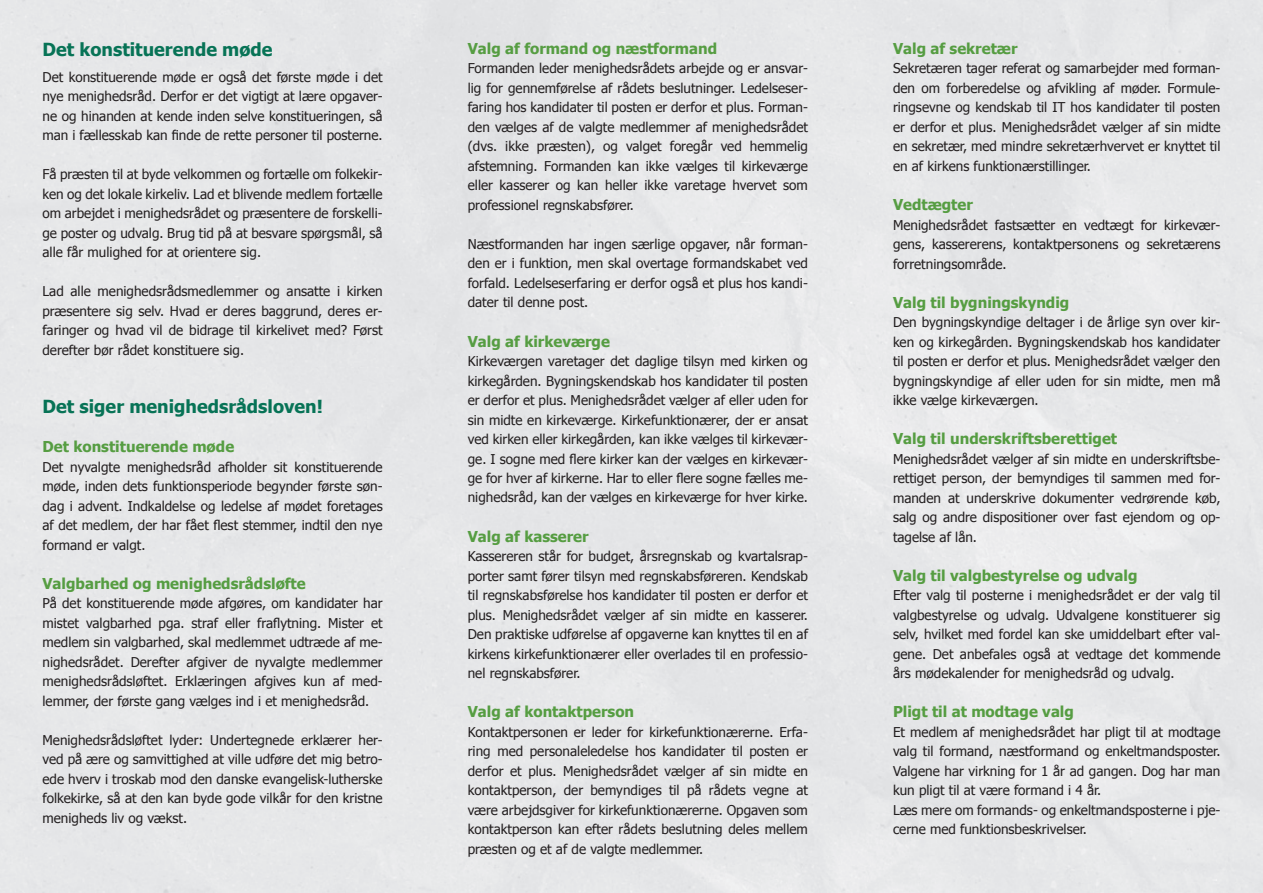
<style>
.page{position:relative;width:1263px;height:893px;background:#fff}
.page>*{position:absolute;margin:0;border:0;box-sizing:border-box;transform-origin:0 0}
.t1{font:700 18px "Tahoma";color:#077356}
.t2{font:700 15px "Tahoma";color:#569d42}
.t3{font:13.5px/19.5px "Tahoma";color:#231f20;text-align:justify}
</style>
<div class="page">
<h1 class="t1" style="left:43px;top:37px;width:232px">Det konstituerende møde</h1>
<p class="t3" style="left:43px;top:67px;width:342px">Det konstituerende møde er også det første møde i det nye menighedsråd. Derfor er det vigtigt at lære opgaver&shy;ne og hinanden at kende inden selve konstitueringen, så man i fællesskab kan finde de rette personer til posterne.</p>
<p class="t3" style="left:43px;top:164px;width:342px">Få præsten til at byde velkommen og fortælle om folkekir&shy;ken og det lokale kirkeliv. Lad et blivende medlem fortælle om arbejdet i menighedsrådet og præsentere de forskelli&shy;ge poster og udvalg. Brug tid på at besvare spørgsmål, så alle får mulighed for at orientere sig.</p>
<p class="t3" style="left:43px;top:281px;width:342px">Lad alle menighedsrådsmedlemmer og ansatte i kirken præsentere sig selv. Hvad er deres baggrund, deres er&shy;faringer og hvad vil de bidrage til kirkelivet med? Først derefter bør rådet konstituere sig.</p>
<h1 class="t1" style="left:43px;top:394px;width:282px">Det siger menighedsrådsloven!</h1>
<p class="t2" style="left:43px;top:436px;width:193px">Det konstituerende møde</p>
<p class="t3" style="left:43px;top:457px;width:342px">Det nyvalgte menighedsråd afholder sit konstituerende møde, inden dets funktionsperiode begynder første søn&shy;dag i advent. Indkaldelse og ledelse af mødet foretages af det medlem, der har fået flest stemmer, indtil den nye formand er valgt.</p>
<p class="t2" style="left:43px;top:573px;width:265px">Valgbarhed og menighedsrådsløfte</p>
<p class="t3" style="left:43px;top:593px;width:342px">På det konstituerende møde afgøres, om kandidater har mistet valgbarhed pga. straf eller fraflytning. Mister et medlem sin valgbarhed, skal medlemmet udtræde af me&shy;nighedsrådet. Derefter afgiver de nyvalgte medlemmer menighedsrådsløftet. Erklæringen afgives kun af med&shy;lemmer, der første gang vælges ind i et menighedsråd.</p>
<p class="t3" style="left:43px;top:729px;width:342px">Menighedsrådsløftet lyder: Undertegnede erklærer her&shy;ved på ære og samvittighed at ville udføre det mig betro&shy;ede hverv i troskab mod den danske evangelisk-lutherske folkekirke, så at den kan byde gode vilkår for den kristne menigheds liv og vækst.</p>
<p class="t2" style="left:468px;top:38px;width:251px">Valg af formand og næstformand</p>
<p class="t3" style="left:468px;top:58px;width:342px">Formanden leder menighedsrådets arbejde og er ansvar&shy;lig for gennemførelse af rådets beslutninger. Ledelseser&shy;faring hos kandidater til posten er derfor et plus. Forman&shy;den vælges af de valgte medlemmer af menighedsrådet (dvs. ikke præsten), og valget foregår ved hemmelig afstemning. Formanden kan ikke vælges til kirkeværge eller kasserer og kan heller ikke varetage hvervet som professionel regnskabsfører.</p>
<p class="t3" style="left:468px;top:234px;width:342px">Næstformanden har ingen særlige opgaver, når forman&shy;den er i funktion, men skal overtage formandskabet ved forfald. Ledelseserfaring er derfor også et plus hos kandi&shy;dater til denne post.</p>
<p class="t2" style="left:468px;top:331px;width:144px">Valg af kirkeværge</p>
<p class="t3" style="left:468px;top:351px;width:342px">Kirkeværgen varetager det daglige tilsyn med kirken og kirkegården. Bygningskendskab hos kandidater til posten er derfor et plus. Menighedsrådet vælger af eller uden for sin midte en kirkeværge. Kirkefunktionærer, der er ansat ved kirken eller kirkegården, kan ikke vælges til kirkevær&shy;ge. I sogne med flere kirker kan der vælges en kirkevær&shy;ge for hver af kirkerne. Har to eller flere sogne fælles me&shy;nighedsråd, kan der vælges en kirkeværge for hver kirke.</p>
<p class="t2" style="left:468px;top:526px;width:122px">Valg af kasserer</p>
<p class="t3" style="left:468px;top:546px;width:342px">Kassereren står for budget, årsregnskab og kvartalsrap&shy;porter samt fører tilsyn med regnskabsføreren. Kendskab til regnskabsførelse hos kandidater til posten er derfor et plus. Menighedsrådet vælger af sin midte en kasserer.<br>Den praktiske udførelse af opgaverne kan knyttes til en af kirkens kirkefunktionærer eller overlades til en professio&shy;nel regnskabsfører.</p>
<p class="t2" style="left:468px;top:701px;width:168px">Valg af kontaktperson</p>
<p class="t3" style="left:468px;top:721px;width:342px">Kontaktpersonen er leder for kirkefunktionærerne. Erfa&shy;ring med personaleledelse hos kandidater til posten er derfor et plus. Menighedsrådet vælger af sin midte en kontaktperson, der bemyndiges til på rådets vegne at være arbejdsgiver for kirkefunktionærerne. Opgaven som kontaktperson kan efter rådets beslutning deles mellem præsten og et af de valgte medlemmer.</p>
<p class="t2" style="left:893px;top:38px;width:126px">Valg af sekretær</p>
<p class="t3" style="left:893px;top:58px;width:329px">Sekretæren tager referat og samarbejder med forman&shy;den om forberedelse og afvikling af møder. Formule&shy;ringsevne og kendskab til IT hos kandidater til posten er derfor et plus. Menighedsrådet vælger af sin midte en sekretær, med mindre sekretærhvervet er knyttet til en af kirkens funktionærstillinger.</p>
<p class="t2" style="left:893px;top:194px;width:81px">Vedtægter</p>
<p class="t3" style="left:893px;top:214px;width:329px">Menighedsrådet fastsætter en vedtægt for kirkevær&shy;gens, kassererens, kontaktpersonens og sekretærens forretningsområde.</p>
<p class="t2" style="left:893px;top:292px;width:178px">Valg til bygningskyndig</p>
<p class="t3" style="left:893px;top:312px;width:329px">Den bygningskyndige deltager i de årlige syn over kir&shy;ken og kirkegården. Bygningskendskab hos kandidater til posten er derfor et plus. Menighedsrådet vælger den bygningskyndige af eller uden for sin midte, men må ikke vælge kirkeværgen.</p>
<p class="t2" style="left:893px;top:428px;width:226px">Valg til underskriftsberettiget</p>
<p class="t3" style="left:893px;top:448px;width:329px">Menighedsrådet vælger af sin midte en underskriftsbe&shy;rettiget person, der bemyndiges til sammen med for&shy;manden at underskrive dokumenter vedrørende køb, salg og andre dispositioner over fast ejendom og op&shy;tagelse af lån.</p>
<p class="t2" style="left:893px;top:565px;width:246px">Valg til valgbestyrelse og udvalg</p>
<p class="t3" style="left:893px;top:585px;width:329px">Efter valg til posterne i menighedsrådet er der valg til valgbestyrelse og udvalg. Udvalgene konstituerer sig selv, hvilket med fordel kan ske umiddelbart efter val&shy;gene. Det anbefales også at vedtage det kommende års mødekalender for menighedsråd og udvalg.</p>
<p class="t2" style="left:893px;top:701px;width:182px">Pligt til at modtage valg</p>
<p class="t3" style="left:893px;top:721px;width:329px;text-align:left">Et medlem af menighedsrådet har pligt til at modtage valg til formand, næstformand og enkeltmandsposter.<br>Valgene har virkning for 1 år ad gangen. Dog har man kun pligt til at være formand i 4 år.<br>Læs mere om formands- og enkeltmandsposterne i pje&shy;cerne med funktionsbeskrivelser.</p>
</div>
